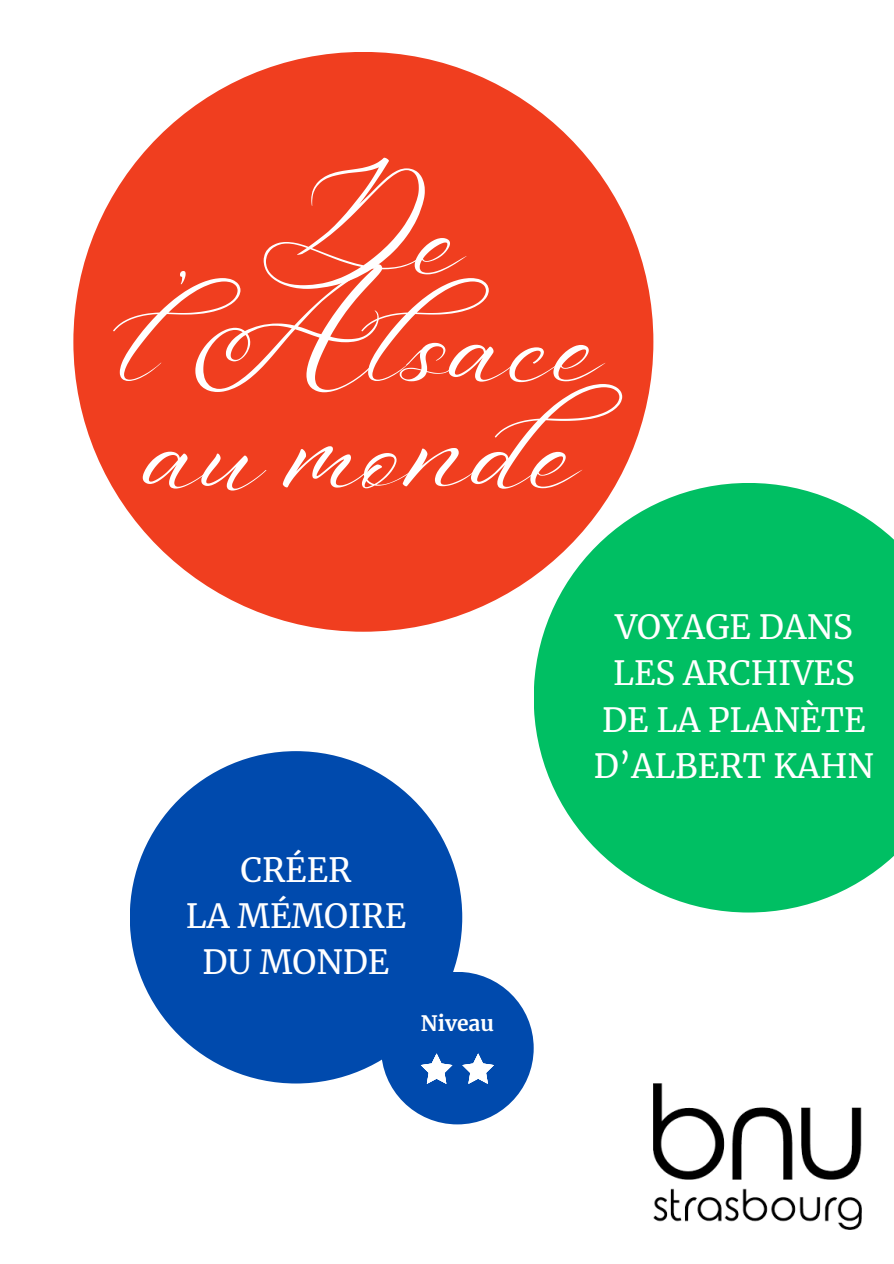
<style>
.page{position:relative;width:894px;height:1264px;background:#fff}
.page>*{position:absolute;margin:0;border:0;box-sizing:border-box;transform-origin:0 0}
.t1{font:76.5px/106.8px "Aniyah";color:#fff;text-align:center}
.t2{font:33px/46.2px "Merriweather";color:#fff;text-align:center}
.t3{font:700 21px "Merriweather";color:#fff}
</style>
<div class="page">
<div style="left:130px;top:751px;width:332px;height:332px;background:#004aad;border-radius:50%"></div>
<div style="left:73px;top:52px;width:580px;height:579px;background:#f03e1f;border-radius:50%"></div>
<svg style="left:533px;top:483px;width:360px;height:429px;fill:#00bf63"></svg>
<img style="left:653px;top:1083px;width:208px;height:146px">
<div style="left:381px;top:971px;width:152px;height:153px;background:#004aad;border-radius:50%"></div>
<svg style="left:421px;top:1053px;width:31px;height:30px"></svg>
<svg style="left:462px;top:1053px;width:32px;height:30px"></svg>
<h2 class="t1" style="left:124px;top:199px;width:502px">De l’Alsace au monde</h2>
<p class="t2" style="left:186px;top:847px;width:222px">CRÉER<br>LA MÉMOIRE<br>DU MONDE</p>
<p class="t3" style="left:421px;top:1009px;width:74px">Niveau</p>
<h2 class="t2" style="left:593px;top:604px;width:281px">VOYAGE DANS<br>LES ARCHIVES<br>DE LA PLANÈTE<br>D’ALBERT KAHN</h2>
</div>
